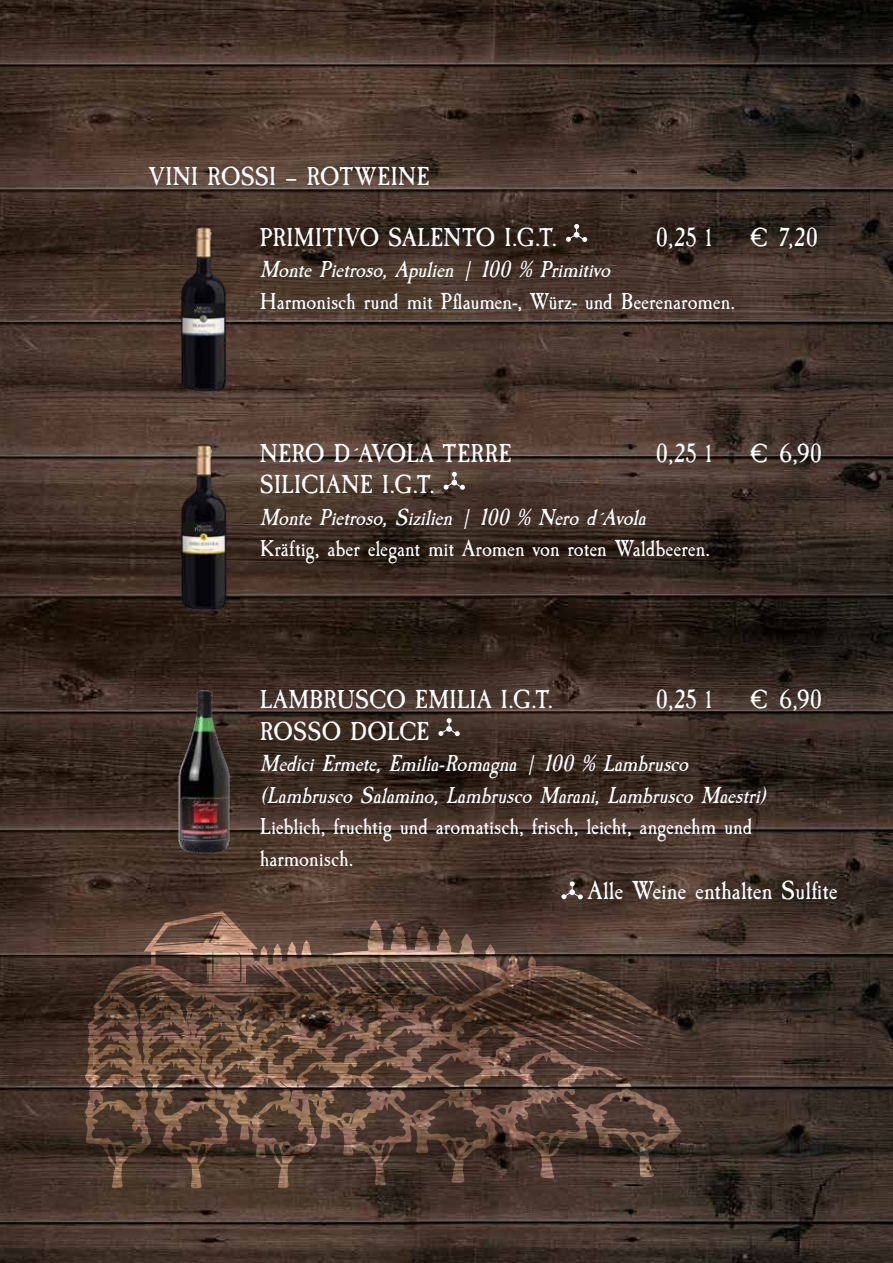
<style>
.page{position:relative;width:893px;height:1263px;background:#fff}
.page>*{position:absolute;margin:0;border:0;box-sizing:border-box;transform-origin:0 0}
.t1{font:27px "Caslon Antique";color:#fff}
.t2{font:italic 24px/31.5px "Caslon Antique";letter-spacing:-.005em;color:#fff}
.t3{font:24px/31.5px "Caslon Antique";letter-spacing:-.005em;color:#fff}
</style>
<div class="page">
<img style="left:0;top:0;width:893px;height:1263px">
<svg style="left:84px;top:911px;width:598px;height:277px;background:#5b4437"></svg>
<svg style="left:566px;top:224px;width:21px;height:18px"></svg>
<svg style="left:444px;top:472px;width:21px;height:18px"></svg>
<svg style="left:438px;top:718px;width:22px;height:18px"></svg>
<svg style="left:561px;top:881px;width:22px;height:18px"></svg>
<img style="left:167px;top:219px;width:72px;height:184px">
<img style="left:167px;top:437px;width:72px;height:184px">
<img style="left:168px;top:682px;width:72px;height:185px">
<p class="t1" style="left:149px;top:161px;width:282px">VINI ROSSI – ROTWEINE</p>
<p class="t1" style="left:260px;top:222px;width:299px">PRIMITIVO SALENTO I.G.T.</p>
<p class="t1" style="left:656px;top:222px;width:57px">0,25 l</p>
<p class="t1" style="left:749px;top:222px;width:70px">C= 7,20</p>
<p class="t2" style="left:260px;top:254px;width:352px">Monte Pietroso, Apulien | 100 % Primitivo</p>
<p class="t3" style="left:260px;top:286px;width:477px">Harmonisch rund mit Pflaumen-, Würz- und Beerenaromen.</p>
<p class="t1" style="left:260px;top:438px;width:253px">NERO D´AVOLA TERRE</p>
<p class="t1" style="left:656px;top:438px;width:57px">0,25 l</p>
<p class="t1" style="left:749px;top:438px;width:74px">C= 6,90</p>
<p class="t1" style="left:260px;top:469px;width:176px">SILICIANE I.G.T.</p>
<p class="t2" style="left:260px;top:502px;width:387px">Monte Pietroso, Sizilien | 100 % Nero d´Avola</p>
<p class="t3" style="left:260px;top:534px;width:452px">Kräftig, aber elegant mit Aromen von roten Waldbeeren.</p>
<p class="t1" style="left:260px;top:684px;width:295px">LAMBRUSCO EMILIA I.G.T.</p>
<p class="t1" style="left:656px;top:684px;width:57px">0,25 l</p>
<p class="t1" style="left:749px;top:684px;width:74px">C= 6,90</p>
<p class="t1" style="left:260px;top:716px;width:171px">ROSSO DOLCE</p>
<p class="t2" style="left:260px;top:749px;width:508px">Medici Ermete, Emilia-Romagna | 100 % Lambrusco (Lambrusco Salamino, Lambrusco Marani, Lambrusco Maestri)</p>
<p class="t3" style="left:260px;top:812px;width:494px">Lieblich, fruchtig und aromatisch, frisch, leicht, angenehm und harmonisch.</p>
<p class="t1" style="left:588px;top:875px;width:251px">Alle Weine enthalten Sulfite</p>
</div>
